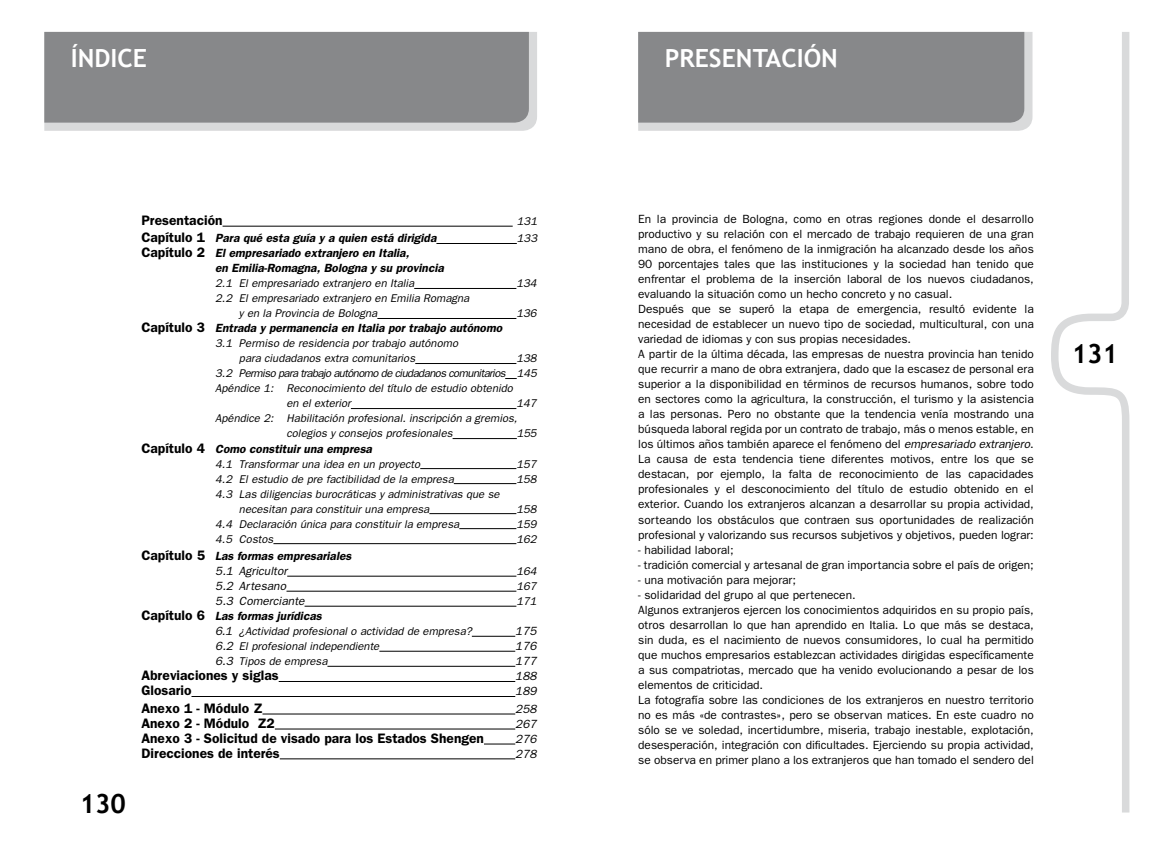
<style>
.page{position:relative;width:1170px;height:851px;background:#fff}
.page>*{position:absolute;margin:0;border:0;box-sizing:border-box;transform-origin:0 0}
.t1{font:700 26.38px "Trebuchet MS";color:#000}
.t2{font:700 25px "Trebuchet MS";color:#fff}
.t3{font:600 13.75px "Franklin Gothic";color:#000}
.t4{font:11.88px/15px "Franklin Gothic";color:#000}
.t5{font:italic 600 11.88px/15px "Franklin Gothic";color:#000}
.t6{font:italic 11.88px "Franklin Gothic";color:#000}
.t7{font:italic 11.25px/15px "Franklin Gothic";color:#000}
.t8{font:italic 11.25px "Franklin Gothic";letter-spacing:-.05em;color:#000}
.s1{font-style:normal;font-size:13.75px}
.s2{font-weight:400}
.s3{font-size:11.88px}
.s4{font-style:italic}
</style>
<div class="page">
<svg style="left:1051px;top:32px;width:79px;height:781px"></svg>
<svg style="left:638px;top:32px;width:394px;height:99px"></svg>
<div style="left:44px;top:32px;width:493px;height:99px;background:#d9dadb"></div>
<div style="left:44px;top:32px;width:485px;height:91px;background:#87888a"></div>
<hr style="left:222px;top:226px;width:290px;height:1px;background:#000">
<hr style="left:436px;top:243px;width:81px;height:1px;background:#000">
<hr style="left:414px;top:288px;width:102px;height:1px;background:#000">
<hr style="left:377px;top:318px;width:139px;height:1px;background:#000">
<hr style="left:415px;top:363px;width:101px;height:1px;background:#000">
<hr style="left:351px;top:408px;width:165px;height:1px;background:#000">
<hr style="left:452px;top:438px;width:65px;height:1px;background:#000">
<hr style="left:420px;top:468px;width:96px;height:1px;background:#000">
<hr style="left:454px;top:483px;width:62px;height:1px;background:#000">
<hr style="left:429px;top:513px;width:87px;height:1px;background:#000">
<hr style="left:459px;top:528px;width:57px;height:1px;background:#000">
<hr style="left:273px;top:543px;width:243px;height:1px;background:#000">
<hr style="left:287px;top:575px;width:229px;height:1px;background:#000">
<hr style="left:286px;top:590px;width:230px;height:1px;background:#000">
<hr style="left:304px;top:605px;width:212px;height:1px;background:#000">
<hr style="left:472px;top:635px;width:43px;height:1px;background:#000">
<hr style="left:379px;top:650px;width:136px;height:1px;background:#000">
<hr style="left:327px;top:665px;width:188px;height:1px;background:#000">
<hr style="left:279px;top:681px;width:236px;height:1px;background:#000">
<hr style="left:191px;top:696px;width:324px;height:1px;background:#000">
<hr style="left:262px;top:713px;width:253px;height:1px;background:#000">
<hr style="left:275px;top:728px;width:240px;height:1px;background:#000">
<hr style="left:484px;top:743px;width:31px;height:1px;background:#000">
<hr style="left:280px;top:758px;width:235px;height:1px;background:#000">
<h2 class="t2" style="left:71px;top:43px;width:78px">ÍNDICE</h2>
<h2 class="t2" style="left:664px;top:43px;width:175px">PRESENTACIÓN</h2>
<h1 class="t1" style="left:80px;top:786px;width:48px">130</h1>
<p class="t3" style="left:141px;top:212px;width:83px">Presentación</p>
<p class="t7" style="left:517px;top:213px;width:22px">131</p>
<p class="t5" style="left:141px;top:230px;width:296px"><span class="s1">Capítulo 1</span> Para qué esta guía y a quien está dirigida</p>
<p class="t7" style="left:517px;top:231px;width:22px">133</p>
<p class="t5" style="left:215px;top:245px;width:230px;text-indent:-74px"><span class="s1">Capítulo 2</span> El empresariado extranjero en Italia,<br>en Emilia-Romagna, Bologna y su provincia</p>
<p class="t7" style="left:215px;top:276px;width:200px">2.1 El empresariado extranjero en Italia</p>
<p class="t7" style="left:516px;top:276px;width:22px">134</p>
<p class="t7" style="left:239px;top:291px;width:232px;text-indent:-24px">2.2 El empresariado extranjero en Emilia Romagna y en la Provincia de Bologna</p>
<p class="t7" style="left:516px;top:306px;width:22px">136</p>
<p class="t5" style="left:141px;top:320px;width:362px"><span class="s1">Capítulo 3</span> Entrada y permanencia en Italia por trabajo autónomo</p>
<p class="t7" style="left:239px;top:336px;width:220px;text-indent:-24px">3.1 Permiso de residencia por trabajo autónomo para ciudadanos extra comunitarios</p>
<p class="t7" style="left:516px;top:351px;width:22px">138</p>
<p class="t8" style="left:215px;top:367px;width:323px">3.2 Permiso para trabajo autónomo de ciudadanos comunitarios 145</p>
<p class="t7" style="left:215px;top:381px;width:299px">Apéndice 1: Reconocimiento del título de estudio obtenido</p>
<p class="t7" style="left:286px;top:396px;width:66px">en el exterior</p>
<p class="t7" style="left:516px;top:396px;width:22px">147</p>
<p class="t7" style="left:215px;top:411px;width:303px">Apéndice 2: Habilitación profesional. inscripción a gremios,</p>
<p class="t7" style="left:286px;top:426px;width:167px">colegios y consejos profesionales</p>
<p class="t7" style="left:517px;top:426px;width:21px">155</p>
<p class="t5" style="left:141px;top:440px;width:232px"><span class="s1">Capítulo 4</span> Como constituir una empresa</p>
<p class="t7" style="left:215px;top:456px;width:206px">4.1 Transformar una idea en un proyecto</p>
<p class="t7" style="left:516px;top:456px;width:22px">157</p>
<p class="t7" style="left:215px;top:471px;width:240px">4.2 El estudio de pre factibilidad de la empresa</p>
<p class="t7" style="left:516px;top:471px;width:22px">158</p>
<p class="t7" style="left:239px;top:486px;width:262px;text-indent:-24px">4.3 Las diligencias burocráticas y administrativas que se necesitan para constituir una empresa</p>
<p class="t7" style="left:516px;top:501px;width:22px">158</p>
<p class="t7" style="left:215px;top:516px;width:245px">4.4 Declaración única para constituir la empresa</p>
<p class="t7" style="left:516px;top:516px;width:22px">159</p>
<p class="t7" style="left:215px;top:531px;width:60px">4.5 Costos</p>
<p class="t7" style="left:516px;top:531px;width:22px">162</p>
<p class="t5" style="left:215px;top:548px;width:138px;text-indent:-74px"><span class="s1">Capítulo 5</span> Las formas empresariales<br><span class="s2">5.1 Agricultor</span></p>
<p class="t7" style="left:516px;top:563px;width:22px">164</p>
<p class="t6" style="left:215px;top:579px;width:72px">5.2 Artesano</p>
<p class="t7" style="left:516px;top:578px;width:22px">167</p>
<p class="t6" style="left:215px;top:594px;width:91px">5.3 Comerciante</p>
<p class="t7" style="left:516px;top:593px;width:22px">171</p>
<p class="t5" style="left:141px;top:608px;width:182px"><span class="s1">Capítulo 6</span> Las formas jurídicas</p>
<p class="t7" style="left:215px;top:623px;width:258px"><span class="s3">6.1</span> ¿Actividad profesional o actividad de empresa?</p>
<p class="t6" style="left:515px;top:624px;width:23px">175</p>
<p class="t7" style="left:215px;top:638px;width:166px"><span class="s3">6.2</span> El profesional independiente</p>
<p class="t6" style="left:515px;top:639px;width:23px">176</p>
<p class="t7" style="left:215px;top:653px;width:114px"><span class="s3">6.3</span> Tipos de empresa</p>
<p class="t6" style="left:515px;top:654px;width:23px">177</p>
<p class="t3" style="left:141px;top:667px;width:139px">Abreviaciones y siglas</p>
<p class="t6" style="left:515px;top:669px;width:23px">188</p>
<p class="t3" style="left:141px;top:682px;width:52px">Glosario</p>
<p class="t6" style="left:515px;top:684px;width:23px">189</p>
<p class="t3" style="left:141px;top:699px;width:123px">Anexo 1 - Módulo Z</p>
<p class="t6" style="left:515px;top:701px;width:23px">258</p>
<p class="t3" style="left:141px;top:714px;width:135px">Anexo 2 - Módulo Z2</p>
<p class="t6" style="left:515px;top:716px;width:23px">267</p>
<p class="t3" style="left:141px;top:729px;width:344px">Anexo 3 - Solicitud de visado para los Estados Shengen</p>
<p class="t6" style="left:515px;top:731px;width:23px">276</p>
<p class="t3" style="left:141px;top:744px;width:140px">Direcciones de interés</p>
<p class="t6" style="left:515px;top:746px;width:23px">278</p>
<p class="t4" style="left:638px;top:211px;width:397px">En la provincia de Bologna, como en otras regiones donde el desarrollo productivo y su relación con el mercado de trabajo requieren de una gran mano de obra, el fenómeno de la inmigración ha alcanzado desde los años 90 porcentajes tales que las instituciones y la sociedad han tenido que enfrentar el problema de la inserción laboral de los nuevos ciudadanos, evaluando la situación como un hecho concreto y no casual.<br>Después que se superó la etapa de emergencia, resultó evidente la necesidad de establecer un nuevo tipo de sociedad, multicultural, con una variedad de idiomas y con sus propias necesidades.<br>A partir de la última década, las empresas de nuestra provincia han tenido que recurrir a mano de obra extranjera, dado que la escasez de personal era superior a la disponibilidad en términos de recursos humanos, sobre todo en sectores como la agricultura, la construcción, el turismo y la asistencia a las personas. Pero no obstante que la tendencia venía mostrando una búsqueda laboral regida por un contrato de trabajo, más o menos estable, en los últimos años también aparece el fenómeno del <span class="s4">empresariado extranjero</span>.<br>La causa de esta tendencia tiene diferentes motivos, entre los que se destacan, por ejemplo, la falta de reconocimiento de las capacidades profesionales y el desconocimiento del título de estudio obtenido en el exterior. Cuando los extranjeros alcanzan a desarrollar su propia actividad, sorteando los obstáculos que contraen sus oportunidades de realización profesional y valorizando sus recursos subjetivos y objetivos, pueden lograr:</p>
<p class="t4" style="left:638px;top:541px;width:97px">- habilidad laboral;</p>
<p class="t4" style="left:638px;top:556px;width:397px">- tradición comercial y artesanal de gran importancia sobre el país de origen;</p>
<p class="t4" style="left:638px;top:571px;width:159px">- una motivación para mejorar;</p>
<p class="t4" style="left:638px;top:586px;width:397px">- solidaridad del grupo al que pertenecen.<br>Algunos extranjeros ejercen los conocimientos adquiridos en su propio país, otros desarrollan lo que han aprendido en Italia. Lo que más se destaca, sin duda, es el nacimiento de nuevos consumidores, lo cual ha permitido que muchos empresarios establezcan actividades dirigidas específicamente a sus compatriotas, mercado que ha venido evolucionando a pesar de los elementos de criticidad.<br>La fotografía sobre las condiciones de los extranjeros en nuestro territorio no es más «de contrastes», pero se observan matices. En este cuadro no sólo se ve soledad, incertidumbre, miseria, trabajo inestable, explotación, desesperación, integración con dificultades. Ejerciendo su propia actividad, se observa en primer plano a los extranjeros que han tomado el sendero del</p>
<h1 class="t1" style="left:1071px;top:337px;width:48px">131</h1>
</div>
